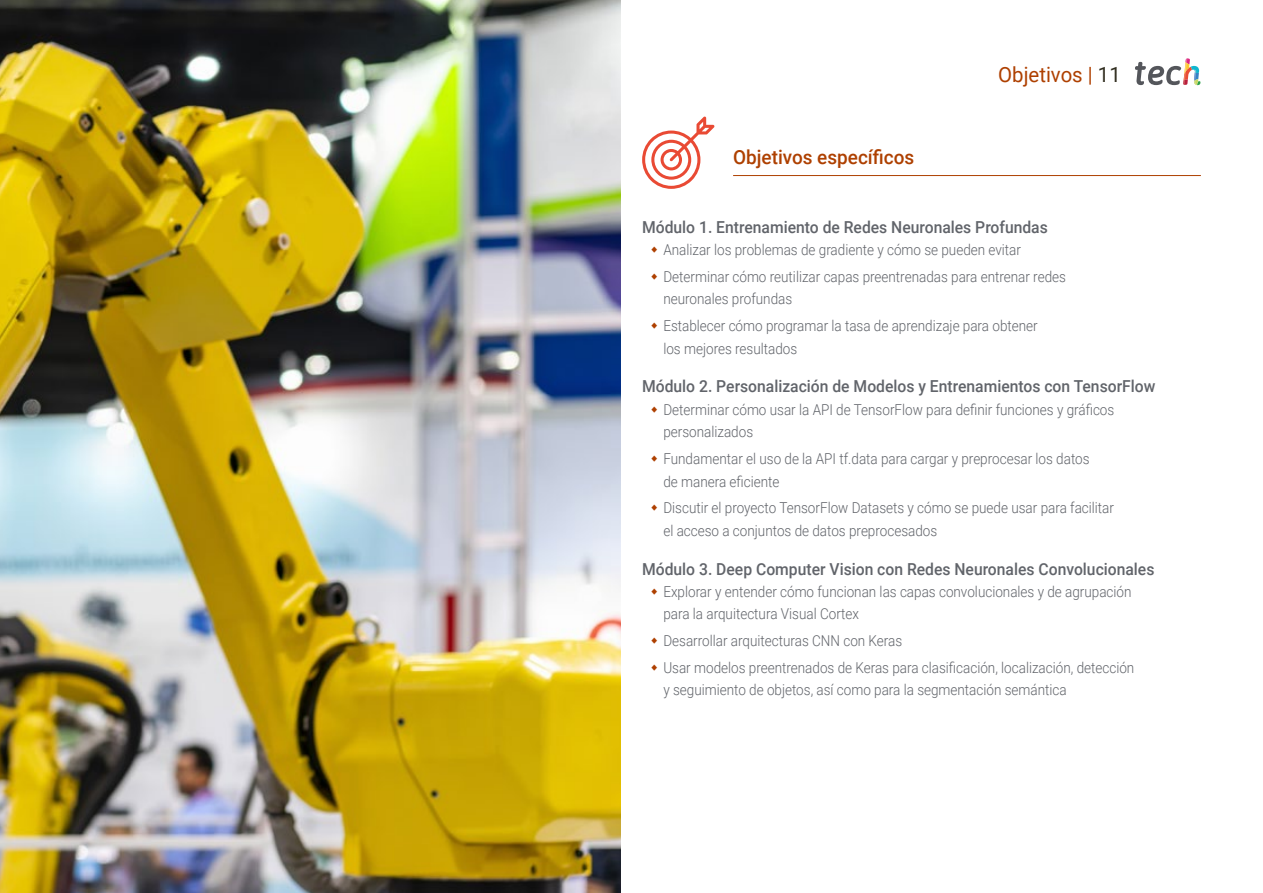
<style>
.page{position:relative;width:1263px;height:893px;background:#fff}
.page>*{position:absolute;margin:0;border:0;box-sizing:border-box;transform-origin:0 0}
.t1{font:21px "Roboto";color:#ae4000}
.t2{font:500 19.5px "Roboto";color:#ae4000}
.t3{font:500 16.5px "Roboto";color:#61646a;scale:.95 1}
.t4{font:300 15px/22.5px "Roboto";color:#61646a;scale:.9 1}
.s1{color:#312e20}
</style>
<div class="page">
<hr style="left:733px;top:175px;width:468px;height:1px;background:#ae4000">
<svg style="left:642px;top:116px;width:72px;height:73px"></svg>
<svg style="left:1135px;top:58px;width:65px;height:28px"></svg>
<img style="left:0;top:0;width:621px;height:893px">
<h2 class="t2" style="left:733px;top:144px;width:183px">Objetivos específicos</h2>
<h1 class="t1" style="left:998px;top:60px;width:124px">Objetivos | <span class="s1">11</span></h1>
<p class="t3" style="left:642px;top:215px;width:429px">Módulo 1. Entrenamiento de Redes Neuronales Profundas</p>
<p class="t4" style="left:663px;top:236px;width:449px;line-height:26.7px">Analizar los problemas de gradiente y cómo se pueden evitar<br>Determinar cómo reutilizar capas preentrenadas para entrenar redes</p>
<p class="t4" style="left:663px;top:285px;width:417px;line-height:26.7px">neuronales profundas<br>Establecer cómo programar la tasa de aprendizaje para obtener</p>
<p class="t4" style="left:663px;top:336px;width:150px">los mejores resultados</p>
<p class="t3" style="left:642px;top:375px;width:542px">Módulo 2. Personalización de Modelos y Entrenamientos con TensorFlow</p>
<p class="t4" style="left:663px;top:398px;width:503px">Determinar cómo usar la API de TensorFlow para definir funciones y gráficos personalizados</p>
<p class="t4" style="left:663px;top:447px;width:475px">Fundamentar el uso de la API tf.data para cargar y preprocesar los datos de manera eficiente</p>
<p class="t4" style="left:663px;top:496px;width:502px">Discutir el proyecto TensorFlow Datasets y cómo se puede usar para facilitar el acceso a conjuntos de datos preprocesados</p>
<p class="t3" style="left:642px;top:557px;width:541px">Módulo 3. Deep Computer Vision con Redes Neuronales Convolucionales</p>
<p class="t4" style="left:663px;top:580px;width:522px">Explorar y entender cómo funcionan las capas convolucionales y de agrupación para la arquitectura Visual Cortex</p>
<p class="t4" style="left:663px;top:627px;width:525px;line-height:26.7px">Desarrollar arquitecturas CNN con Keras<br>Usar modelos preentrenados de Keras para clasificación, localización, detección</p>
<p class="t4" style="left:663px;top:678px;width:450px">y seguimiento de objetos, así como para la segmentación semántica</p>
</div>
